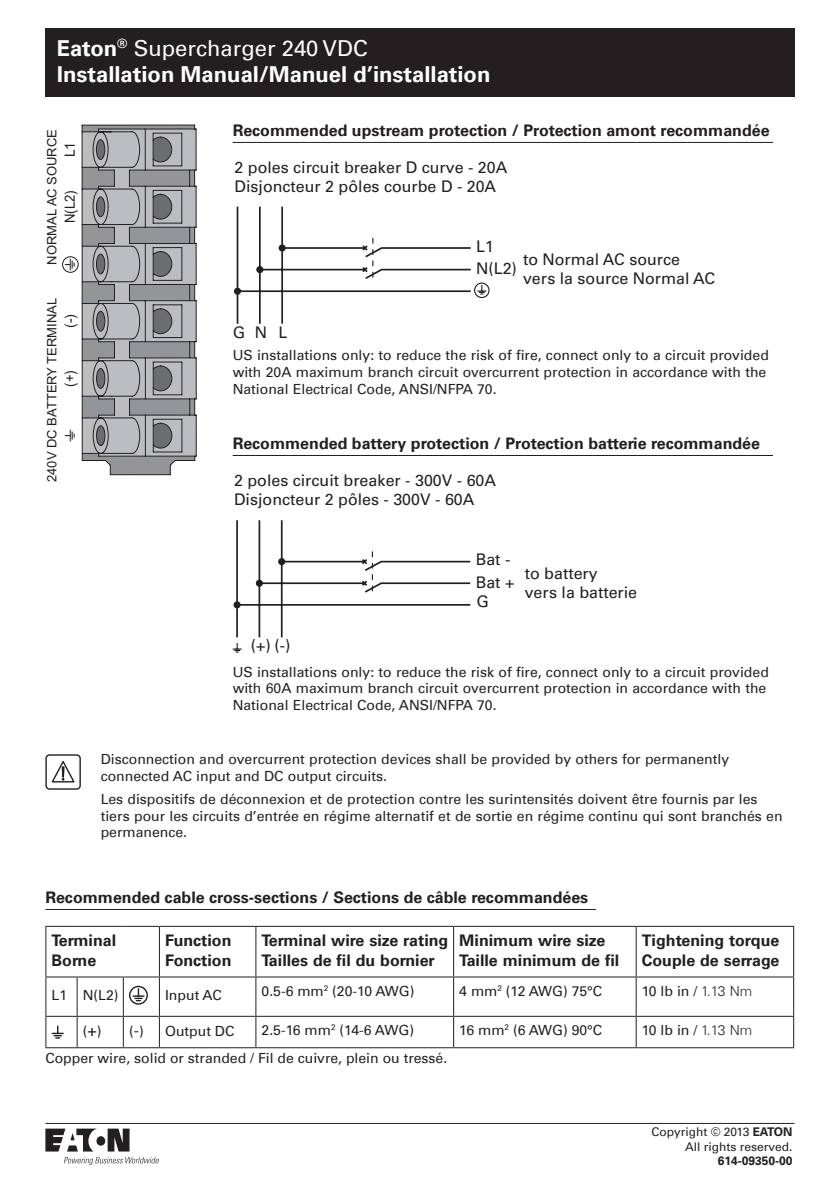
<style>
.page{position:relative;width:840px;height:1191px;background:#fff}
.page>*{position:absolute;margin:0;border:0;box-sizing:border-box;transform-origin:0 0}
.t1{font:700 22px "Univers Com 65";color:#fff}
.t2{font:22px "Univers Com 55 Roman";color:#fff}
.t3{font:700 16px/19.2px "Univers Com 65";color:#231f20}
.t4{font:16px/19.2px "Univers Com 55 Roman";color:#231f20}
.t5{font:14px/16.8px "Univers Com 55 Roman";color:#231f20}
.t6{font:14px "Arial";color:#231f20;scale:.94 1}
.t7{font:14px "Arial";color:#231f20}
.t8{font:13.6px "Graph Schneider";color:#231f20}
.t9{font:13px "Arial";color:#231f20}
.t10{font:12px/14.4px "Univers Com 55 Roman";color:#231f20;text-align:right}
.t11{font:700 12px "Univers Com 65";color:#231f20}
.s1{font-family:"Univers Com 65";font-weight:700}
.s2{font-family:"Univers Com 45";font-weight:300}
.s3{font-size:16px}
</style>
<div class="page">
<svg style="left:45px;top:1128px;width:84px;height:23px"></svg>
<svg style="left:64px;top:1157px;width:95px;height:8px"></svg>
<hr style="left:45px;top:1123px;width:749px;height:1px;background:#231f20">
<svg style="left:81px;top:125px;width:115px;height:350px;background:#9f9fa2"></svg>
<div style="left:62px;top:256px;width:17px;height:17px;border:1px solid #231f20;border-radius:50%"></div>
<hr style="left:232px;top:142px;width:540px;height:1px;background:#231f20">
<svg style="left:234px;top:206px;width:256px;height:118px"></svg>
<hr style="left:232px;top:455px;width:540px;height:1px;background:#231f20">
<svg style="left:232px;top:520px;width:239px;height:132px"></svg>
<hr style="left:45px;top:926px;width:32px;height:1px;background:#231f20">
<hr style="left:45px;top:927px;width:1px;height:49px;background:#231f20">
<hr style="left:77px;top:926px;width:46px;height:1px;background:#231f20">
<hr style="left:123px;top:926px;width:36px;height:1px;background:#231f20">
<hr style="left:159px;top:926px;width:97px;height:1px;background:#231f20">
<hr style="left:159px;top:927px;width:1px;height:49px;background:#231f20">
<hr style="left:256px;top:926px;width:197px;height:1px;background:#231f20">
<hr style="left:255px;top:927px;width:1px;height:49px;background:#231f20">
<hr style="left:453px;top:926px;width:182px;height:1px;background:#231f20">
<hr style="left:453px;top:927px;width:1px;height:49px;background:#231f20">
<hr style="left:635px;top:926px;width:158px;height:1px;background:#231f20">
<hr style="left:635px;top:927px;width:1px;height:49px;background:#231f20">
<hr style="left:792px;top:927px;width:1px;height:49px;background:#231f20">
<hr style="left:45px;top:976px;width:32px;height:1px;background:#231f20">
<hr style="left:45px;top:977px;width:1px;height:38px;background:#231f20">
<hr style="left:77px;top:976px;width:46px;height:1px;background:#231f20">
<hr style="left:77px;top:977px;width:1px;height:38px;background:#231f20">
<hr style="left:123px;top:976px;width:36px;height:1px;background:#231f20">
<hr style="left:123px;top:977px;width:1px;height:38px;background:#231f20">
<hr style="left:159px;top:976px;width:97px;height:1px;background:#231f20">
<hr style="left:159px;top:977px;width:1px;height:38px;background:#231f20">
<hr style="left:256px;top:976px;width:197px;height:1px;background:#231f20">
<hr style="left:255px;top:977px;width:1px;height:38px;background:#231f20">
<hr style="left:45px;top:1015px;width:32px;height:1px;background:#231f20">
<hr style="left:45px;top:1016px;width:1px;height:31px;background:#231f20">
<hr style="left:77px;top:1015px;width:46px;height:1px;background:#231f20">
<hr style="left:77px;top:1016px;width:1px;height:31px;background:#231f20">
<hr style="left:123px;top:1015px;width:36px;height:1px;background:#231f20">
<hr style="left:123px;top:1016px;width:1px;height:31px;background:#231f20">
<hr style="left:159px;top:1015px;width:97px;height:1px;background:#231f20">
<hr style="left:159px;top:1016px;width:1px;height:31px;background:#231f20">
<hr style="left:256px;top:1015px;width:197px;height:1px;background:#231f20">
<hr style="left:255px;top:1016px;width:1px;height:31px;background:#231f20">
<hr style="left:45px;top:1047px;width:32px;height:1px;background:#231f20">
<hr style="left:77px;top:1047px;width:46px;height:1px;background:#231f20">
<hr style="left:123px;top:1047px;width:36px;height:1px;background:#231f20">
<hr style="left:159px;top:1047px;width:97px;height:1px;background:#231f20">
<hr style="left:256px;top:1047px;width:197px;height:1px;background:#231f20">
<hr style="left:453px;top:976px;width:182px;height:1px;background:#231f20">
<hr style="left:453px;top:977px;width:1px;height:38px;background:#231f20">
<hr style="left:453px;top:1015px;width:182px;height:1px;background:#231f20">
<hr style="left:453px;top:1016px;width:1px;height:31px;background:#231f20">
<hr style="left:453px;top:1047px;width:182px;height:1px;background:#231f20">
<hr style="left:635px;top:976px;width:158px;height:1px;background:#231f20">
<hr style="left:635px;top:977px;width:1px;height:38px;background:#231f20">
<hr style="left:792px;top:977px;width:1px;height:38px;background:#231f20">
<hr style="left:635px;top:1015px;width:158px;height:1px;background:#231f20">
<hr style="left:635px;top:1016px;width:1px;height:31px;background:#231f20">
<hr style="left:792px;top:1016px;width:1px;height:31px;background:#231f20">
<hr style="left:635px;top:1047px;width:158px;height:1px;background:#231f20">
<div style="left:129px;top:985px;width:19px;height:19px;border:1px solid #231f20;border-radius:50%"></div>
<svg style="left:133px;top:988px;width:11px;height:13px"></svg>
<svg style="left:52px;top:1026px;width:11px;height:12px"></svg>
<div style="left:45px;top:28px;width:749px;height:68px;background:#231f20"></div>
<hr style="left:45px;top:909px;width:550px;height:1px;background:#231f20">
<div style="left:45px;top:754px;width:36px;height:35px;border:1px solid #231f20;border-radius:3px"></div>
<svg style="left:51px;top:761px;width:24px;height:22px"></svg>
<h1 class="t2" style="left:57px;top:35px;width:312px"><span class="s1">Eaton</span><sup>®</sup> Supercharger 240 VDC</h1>
<h1 class="t1" style="left:57px;top:61px;width:435px">Installation Manual/Manuel d’installation</h1>
<p class="t9" style="left:43px;top:264px;width:137px;rotate:-90deg">NORMAL AC SOURCE</p>
<p class="t7" style="left:61px;top:157px;width:17px;rotate:-90deg">L1</p>
<p class="t6" style="left:61px;top:223px;width:36px;rotate:-90deg">N(L2)</p>
<p class="t8" style="left:61px;top:271px;width:14px;rotate:-90deg">t</p>
<p class="t9" style="left:43px;top:482px;width:185px;rotate:-90deg">240V DC BATTERY TERMINAL</p>
<p class="t7" style="left:61px;top:328px;width:15px;rotate:-90deg">(-)</p>
<p class="t6" style="left:61px;top:386px;width:19px;rotate:-90deg">(+)</p>
<p class="t8" style="left:61px;top:442px;width:14px;rotate:-90deg">t</p>
<p class="t3" style="left:232px;top:121px;width:538px">Recommended upstream protection / Protection amont recommandée</p>
<p class="t4" style="left:234px;top:157px;width:274px">2 poles circuit breaker D curve - 20A<br>Disjoncteur 2 pôles courbe D - 20A</p>
<p class="t4" style="left:232px;top:322px;width:56px">GNL</p>
<p class="t4" style="left:476px;top:236px;width:19px">L1</p>
<p class="t4" style="left:522px;top:250px;width:193px">to Normal AC source vers la source Normal AC</p>
<p class="t4" style="left:476px;top:259px;width:42px">N(L2)</p>
<p class="t5" style="left:232px;top:347px;width:537px">US installations only: to reduce the risk of fire, connect only to a circuit provided with 20A maximum branch circuit overcurrent protection in accordance with the<br>National Electrical Code, ANSI/NFPA 70.</p>
<p class="t3" style="left:232px;top:434px;width:528px">Recommended battery protection / Protection batterie recommandée</p>
<p class="t4" style="left:234px;top:471px;width:263px">2 poles circuit breaker - 300V - 60A<br>Disjoncteur 2 pôles - 300V - 60A</p>
<p class="t4" style="left:250px;top:636px;width:41px">(+) (-)</p>
<p class="t4" style="left:475px;top:550px;width:36px">Bat -</p>
<p class="t4" style="left:475px;top:572px;width:40px">Bat +</p>
<p class="t4" style="left:476px;top:592px;width:14px">G</p>
<p class="t4" style="left:524px;top:563px;width:114px">to battery<br>vers la batterie</p>
<p class="t5" style="left:232px;top:663px;width:537px">US installations only: to reduce the risk of fire, connect only to a circuit provided with 60A maximum branch circuit overcurrent protection in accordance with the<br>National Electrical Code, ANSI/NFPA 70.</p>
<p class="t5" style="left:101px;top:751px;width:629px">Disconnection and overcurrent protection devices shall be provided by others for permanently connected AC input and DC output circuits.</p>
<p class="t5" style="left:101px;top:790px;width:683px">Les dispositifs de déconnexion et de protection contre les surintensités doivent être fournis par les tiers pour les circuits d’entrée en régime alternatif et de sortie en régime continu qui sont branchés en permanence.</p>
<p class="t3" style="left:45px;top:888px;width:544px">Recommended cable cross-sections / Sections de câble recommandées</p>
<p class="t3" style="left:52px;top:931px;width:66px">Terminal<br>Borne</p>
<p class="t3" style="left:165px;top:931px;width:68px">Function<br>Fonction</p>
<p class="t3" style="left:261px;top:931px;width:188px">Terminal wire size rating<br>Tailles de fil du bornier</p>
<p class="t3" style="left:459px;top:931px;width:161px">Minimum wire size<br>Taille minimum de fil</p>
<p class="t3" style="left:641px;top:931px;width:139px">Tightening torque<br>Couple de serrage</p>
<p class="t5" style="left:52px;top:987px;width:68px">L1 N(L2)</p>
<p class="t5" style="left:165px;top:987px;width:58px">Input AC</p>
<p class="t5" style="left:261px;top:982px;width:154px">0.5-6 mm<sup>2</sup> (20-10 AWG)</p>
<p class="t5" style="left:459px;top:982px;width:144px">4 mm<sup>2</sup> (12 AWG) 75°C</p>
<p class="t5" style="left:641px;top:982px;width:112px">10 lb in / <span class="s2">1.13 Nm</span></p>
<p class="t5" style="left:83px;top:1023px;width:20px">(<span class="s3">+</span>)</p>
<p class="t5" style="left:129px;top:1023px;width:16px">(<span class="s3">-</span>)</p>
<p class="t5" style="left:165px;top:1022px;width:71px">Output DC</p>
<p class="t5" style="left:261px;top:1021px;width:154px">2.5-16 mm<sup>2</sup> (14-6 AWG)</p>
<p class="t5" style="left:459px;top:1021px;width:144px">16 mm<sup>2</sup> (6 AWG) 90°C</p>
<p class="t5" style="left:641px;top:1021px;width:112px">10 lb in / <span class="s2">1.13 Nm</span></p>
<p class="t5" style="left:45px;top:1049px;width:403px">Copper wire, solid or stranded / Fil de cuivre, plein ou tressé.</p>
<p class="t10" style="left:651px;top:1125px;width:142px">Copyright © 2013 <span class="s1">EATON<br></span>All rights reserved.</p>
<p class="t11" style="left:717px;top:1153px;width:76px">614-09350-00</p>
</div>
